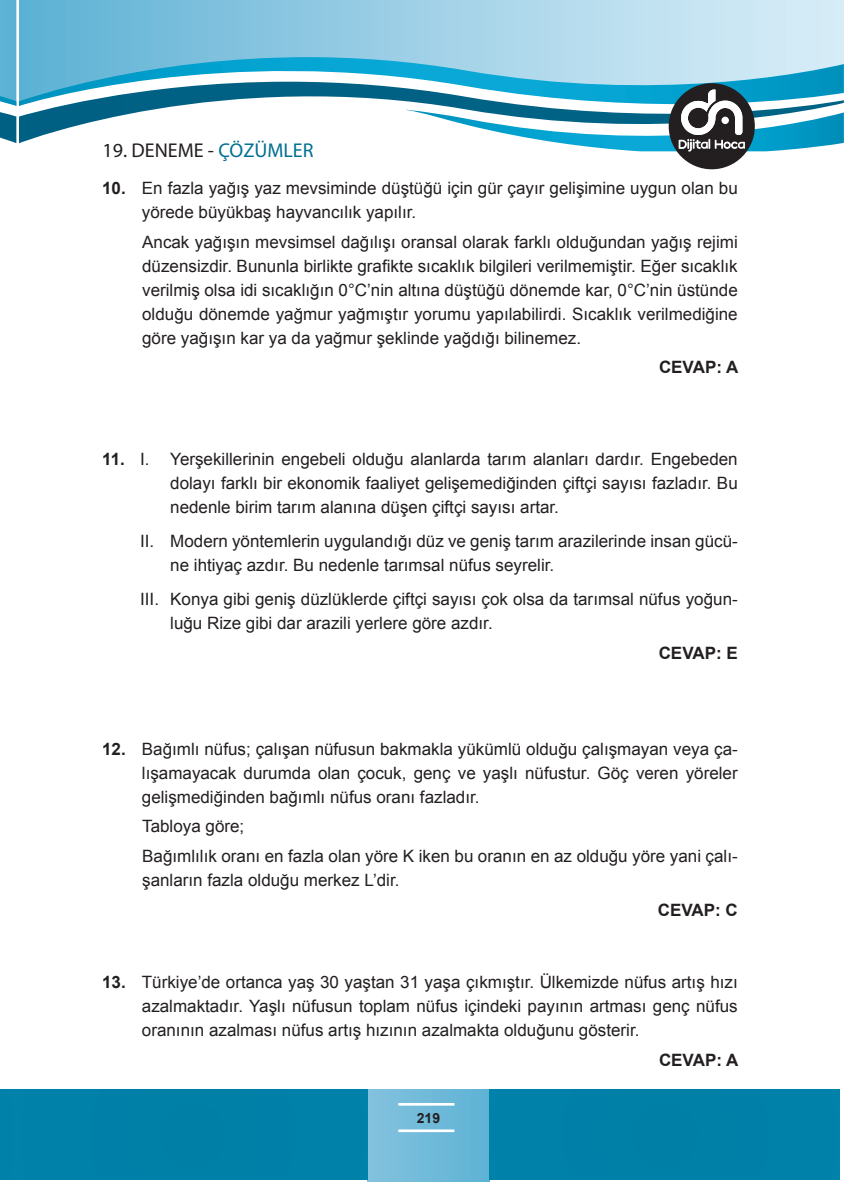
<style>
.page{position:relative;width:857px;height:1197px;background:#fff}
.page>*{position:absolute;margin:0;border:0;box-sizing:border-box;transform-origin:0 0}
.t1{font:20px "Myriad Pro";color:#231f20}
.t2{font:17px/24px "Arial";color:#231f20}
.t3{font:700 17px "Arial";color:#231f20}
.t4{font:700 14px "Arial";color:#231f20}
.s1{color:#006f92}
.s2{font-weight:700}
</style>
<div class="page">
<svg style="left:0;top:0;width:16px;height:143px;background:#57a8c8"></svg>
<svg style="left:19px;top:0;width:824px;height:44px;background:#9ed0e6"></svg>
<svg style="left:19px;top:44px;width:824px;height:24px;background:#8fcce4"></svg>
<svg style="left:19px;top:68px;width:824px;height:75px"></svg>
<div style="left:367px;top:1089px;width:122px;height:92px;background:linear-gradient(to right,#85c3df,#5fb3d5)"></div>
<hr style="left:398px;top:1102px;width:56px;height:1px;background:#fff">
<hr style="left:398px;top:1103px;width:56px;height:1px;background:#fff">
<hr style="left:398px;top:1104px;width:56px;height:1px;background:#fff">
<hr style="left:398px;top:1129px;width:56px;height:1px;background:#fff">
<hr style="left:398px;top:1130px;width:56px;height:1px;background:#fff">
<hr style="left:398px;top:1131px;width:56px;height:1px;background:#fff">
<div style="left:17px;top:1089px;width:350px;height:90px;background:#0080a8"></div>
<div style="left:489px;top:1089px;width:350px;height:90px;background:#0080a8"></div>
<div style="left:0;top:1089px;width:17px;height:90px;background:#0081a9"></div>
<div style="left:668px;top:83px;width:86px;height:86px;background:#231f20;border-radius:50%"></div>
<svg style="left:406px;top:89px;width:437px;height:67px"></svg>
<p class="t1" style="left:103px;top:138px;width:212px">19. DENEME - <span class="s1">ÇÖZÜMLER</span></p>
<p class="t2" style="left:142px;top:176px;width:597px;text-indent:-40px"><span class="s2">10.</span> En fazla yağış yaz mevsiminde düştüğü için gür çayır gelişimine uygun olan bu yörede büyükbaş hayvancılık yapılır.</p>
<p class="t2" style="left:142px;top:230px;width:596px;text-align:justify">Ancak yağışın mevsimsel dağılışı oransal olarak farklı olduğundan yağış rejimi düzensizdir. Bununla birlikte grafikte sıcaklık bilgileri verilmemiştir. Eğer sıcaklık verilmiş olsa idi sıcaklığın 0°C’nin altına düştüğü dönemde kar, 0°C’nin üstünde olduğu dönemde yağmur yağmıştır yorumu yapılabilirdi. Sıcaklık verilmediğine göre yağışın kar ya da yağmur şeklinde yağdığı bilinemez.</p>
<p class="t3" style="left:658px;top:356px;width:81px">CEVAP: A</p>
<p class="t2" style="left:170px;top:447px;width:568px;text-align:justify;text-indent:-68px"><span class="s2">11.</span> I. Yerşekillerinin engebeli olduğu alanlarda tarım alanları dardır. Engebeden dolayı farklı bir ekonomik faaliyet gelişemediğinden çiftçi sayısı fazladır. Bu nedenle birim tarım alanına düşen çiftçi sayısı artar.</p>
<p class="t2" style="left:170px;top:529px;width:568px;text-indent:-30px">II. Modern yöntemlerin uygulandığı düz ve geniş tarım arazilerinde insan gücü&shy;ne ihtiyaç azdır. Bu nedenle tarımsal nüfus seyrelir.</p>
<p class="t2" style="left:170px;top:587px;width:568px;text-indent:-30px">III. Konya gibi geniş düzlüklerde çiftçi sayısı çok olsa da tarımsal nüfus yoğun&shy;luğu Rize gibi dar arazili yerlere göre azdır.</p>
<p class="t3" style="left:658px;top:641px;width:81px">CEVAP: E</p>
<p class="t2" style="left:142px;top:736px;width:597px;text-align:justify;text-indent:-40px"><span class="s2">12.</span> Bağımlı nüfus; çalışan nüfusun bakmakla yükümlü olduğu çalışmayan veya ça&shy;lışamayacak durumda olan çocuk, genç ve yaşlı nüfustur. Göç veren yöreler gelişmediğinden bağımlı nüfus oranı fazladır.</p>
<p class="t2" style="left:142px;top:811px;width:596px;line-height:29.6px">Tabloya göre;<br>Bağımlılık oranı en fazla olan yöre K iken bu oranın en az olduğu yöre yani çalı-</p>
<p class="t2" style="left:142px;top:868px;width:259px">şanların fazla olduğu merkez L’dir.</p>
<p class="t3" style="left:657px;top:898px;width:81px">CEVAP: C</p>
<p class="t2" style="left:142px;top:969px;width:597px;text-align:justify;text-indent:-40px"><span class="s2">13.</span> Türkiye’de ortanca yaş 30 yaştan 31 yaşa çıkmıştır. Ülkemizde nüfus artış hızı azalmaktadır. Yaşlı nüfusun toplam nüfus içindeki payının artması genç nüfus oranının azalması nüfus artış hızının azalmakta olduğunu gösterir.</p>
<p class="t3" style="left:658px;top:1048px;width:81px">CEVAP: A</p>
<p class="t4" style="left:416px;top:1108px;width:25px">219</p>
</div>
